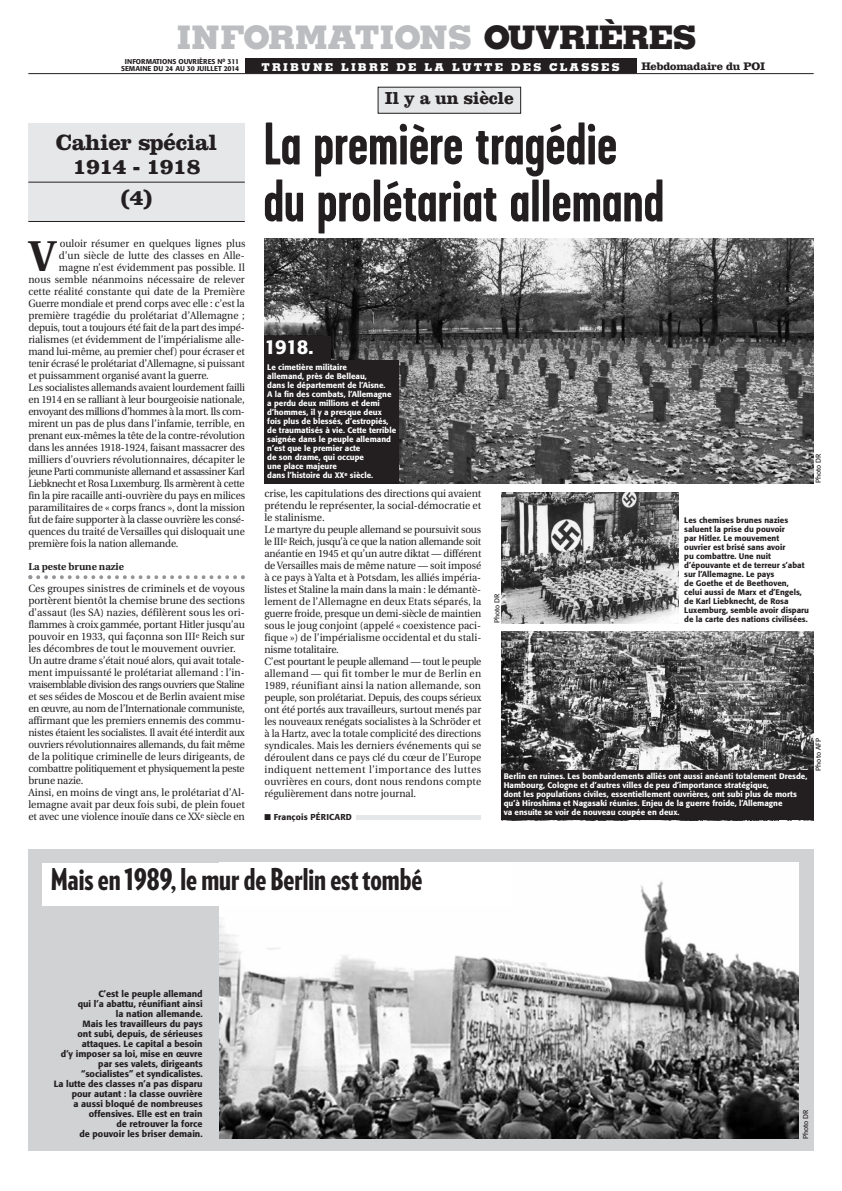
<style>
.page{position:relative;width:842px;height:1191px;background:#fff}
.page>*{position:absolute;margin:0;border:0;box-sizing:border-box;transform-origin:0 0}
.t1{font:700 60px/57px "Garage Gothic";color:#231f20}
.t2{font:700 43px "Utopia";color:#231f20}
.t3{font:800 32.5px "Memphis";letter-spacing:-.035em;color:#bcbdc0}
.t4{font:900 30px "Guggenheim Compressed";color:#231f20}
.t5{font:700 23px/24px "Clarendon";letter-spacing:-.02em;color:#231f20;text-align:center}
.t6{font:500 20px "Formata";color:#fff}
.t7{font:700 18px "Clarendon";letter-spacing:-.02em;color:#231f20}
.t8{font:700 11.4px "Clarendon";letter-spacing:-.02em;color:#231f20}
.t9{font:800 10.8px "Memphis";letter-spacing:.2em;color:#fff}
.t10{font:10.5px/12px "Utopia";letter-spacing:-.01em;color:#231f20}
.t11{font:10.5px "Utopia";letter-spacing:-.01em;color:#231f20;scale:.95 1}
.t12{font:10.5px "Utopia";letter-spacing:-.035em;color:#231f20;scale:.95 1}
.t13{font:10.5px "Utopia";letter-spacing:-.03em;color:#231f20;scale:.95 1}
.t14{font:700 10px "Utopia";color:#231f20}
.t15{font:500 9px/10px "Formata";color:#231f20;text-align:right}
.t16{font:500 8.5px "Formata";letter-spacing:.015em;color:#231f20}
.t17{font:500 8px/9px "Formata";color:#fff}
.t18{font:500 8px/9px "Formata";color:#231f20}
.t19{font:500 7px/7px "Formata";color:#231f20;text-align:center}
.t20{font:7px "Formata";color:#231f20}
.s1{color:#231f20}
</style>
<div class="page">
<div style="left:28px;top:849px;width:786px;height:302px;background:#d1d2d4"></div>
<div style="left:28px;top:123px;width:217px;height:98px;background:#e6e7e9"></div>
<div style="left:245px;top:58px;width:391px;height:15px;background:#231f20"></div>
<hr style="left:28px;top:73px;width:786px;height:1px;background:#231f20">
<svg style="left:28px;top:575px;width:217px;height:4px"></svg>
<img style="left:264px;top:239px;width:550px;height:244px">
<div style="left:378px;top:87px;width:143px;height:26px;background:#e6e7e9"></div>
<img style="left:220px;top:862px;width:578px;height:276px">
<div style="left:264px;top:360px;width:135px;height:123px;background:#231f20"></div>
<div style="left:264px;top:336px;width:67px;height:24px;background:#231f20"></div>
<hr style="left:28px;top:182px;width:217px;height:1px;background:#231f20">
<hr style="left:28px;top:221px;width:217px;height:1px;background:#231f20">
<img style="left:501px;top:631px;width:313px;height:139px">
<img style="left:501px;top:492px;width:178px;height:131px">
<div style="left:42px;top:863px;width:469px;height:42px;background:#fff"></div>
<div style="left:501px;top:770px;width:313px;height:50px;background:#231f20"></div>
<div style="left:356px;top:815px;width:125px;height:5px;background:#e6e7e9"></div>
<h3 class="t3" style="left:177px;top:26px;width:521px">INFORMATIONS <span class="s1">OUVRIÈRES</span></h3>
<p class="t9" style="left:261px;top:63px;width:360px">TRIBUNE LIBRE DE LA LUTTE DES CLASSES</p>
<p class="t8" style="left:641px;top:59px;width:125px">Hebdomadaire du POI</p>
<p class="t19" style="left:121px;top:59px;width:120px">INFORMATIONS OUVRIÈRES N<sup>0</sup> 311<br>SEMAINE DU 24 AU 30 JUILLET 2014</p>
<h3 class="t5" style="left:56px;top:130px;width:163px">Cahier spécial<br>1914 - 1918</h3>
<h3 class="t5" style="left:121px;top:185px;width:32px">(4)</h3>
<h2 class="t2" style="left:29px;top:239px;width:28px">V</h2>
<p class="t11" style="left:60px;top:239px;width:197px">ouloir résumer en quelques lignes plus</p>
<p class="t11" style="left:59px;top:251px;width:197px">d’un siècle de lutte des classes en Alle-</p>
<p class="t11" style="left:59px;top:263px;width:197px">magne n’est évidemment pas possible. Il</p>
<p class="t11" style="left:28px;top:275px;width:229px">nous semble néanmoins nécessaire de relever</p>
<p class="t11" style="left:28px;top:287px;width:229px">cette réalité constante qui date de la Première</p>
<p class="t11" style="left:28px;top:299px;width:229px">Guerre mondiale et prend corps avec elle : c’est la</p>
<p class="t11" style="left:28px;top:311px;width:229px">première tragédie du prolétariat d’Allemagne ;</p>
<p class="t11" style="left:28px;top:323px;width:229px">depuis, tout a toujours été fait de la part des impé-</p>
<p class="t11" style="left:28px;top:335px;width:229px">rialismes (et évidemment de l’impérialisme alle-</p>
<p class="t11" style="left:28px;top:347px;width:229px">mand lui-même, au premier chef) pour écraser et</p>
<p class="t11" style="left:28px;top:359px;width:229px">tenir écrasé le prolétariat d’Allemagne, si puissant</p>
<p class="t11" style="left:28px;top:371px;width:192px">et puissamment organisé avant la guerre.</p>
<p class="t11" style="left:28px;top:383px;width:229px">Les socialistes allemands avaient lourdement failli</p>
<p class="t11" style="left:28px;top:395px;width:229px">en 1914 en se ralliant à leur bourgeoisie nationale,</p>
<p class="t12" style="left:28px;top:407px;width:229px">envoyant des millions d’hommes à la mort. Ils com-</p>
<p class="t11" style="left:28px;top:419px;width:230px">mirent un pas de plus dans l’infamie, terrible, en</p>
<p class="t11" style="left:28px;top:431px;width:229px">prenant eux-mêmes la tête de la contre-révolution</p>
<p class="t11" style="left:28px;top:443px;width:229px">dans les années 1918-1924, faisant massacrer des</p>
<p class="t11" style="left:28px;top:455px;width:230px">milliers d’ouvriers révolutionnaires, décapiter le</p>
<p class="t12" style="left:28px;top:467px;width:230px">jeune Parti communiste allemand et assassiner Karl</p>
<p class="t13" style="left:28px;top:479px;width:229px">Liebknecht et Rosa Luxemburg. Ils armèrent à cette</p>
<p class="t11" style="left:28px;top:491px;width:230px">fin la pire racaille anti-ouvrière du pays en milices</p>
<p class="t11" style="left:28px;top:503px;width:230px">paramilitaires de « corps francs », dont la mission</p>
<p class="t11" style="left:28px;top:515px;width:229px">fut de faire supporter à la classe ouvrière les consé-</p>
<p class="t11" style="left:28px;top:527px;width:229px">quences du traité de Versailles qui disloquait une</p>
<p class="t11" style="left:28px;top:539px;width:160px">première fois la nation allemande.</p>
<p class="t14" style="left:28px;top:563px;width:97px">La peste brune nazie</p>
<p class="t10" style="left:28px;top:583px;width:218px">Ces groupes sinistres de criminels et de voyous portèrent bientôt la chemise brune des sections d’assaut (les SA) nazies, défilèrent sous les ori&shy;flammes à croix gammée, portant Hitler jusqu’au pouvoir en 1933, qui façonna son III<sup>e</sup> Reich sur les décombres de tout le mouvement ouvrier.<br>Un autre drame s’était noué alors, qui avait totale&shy;ment impuissanté le prolétariat allemand : l’in&shy;vraisemblable division des rangs ouvriers que Staline et ses séides de Moscou et de Berlin avaient mise en œuvre, au nom de l’Internationale communiste, affirmant que les premiers ennemis des commu&shy;nistes étaient les socialistes. Il avait été interdit aux ouvriers révolutionnaires allemands, du fait même de la politique criminelle de leurs dirigeants, de combattre politiquement et physiquement la peste brune nazie.<br>Ainsi, en moins de vingt ans, le prolétariat d’Al&shy;lemagne avait par deux fois subi, de plein fouet et avec une violence inouïe dans ce XX<sup>e</sup> siècle en</p>
<h3 class="t7" style="left:385px;top:88px;width:131px">Il y a un siècle</h3>
<h1 class="t1" style="left:263px;top:115px;width:402px">La première tragédie du prolétariat allemand</h1>
<h3 class="t6" style="left:264px;top:338px;width:51px">1918.</h3>
<p class="t17" style="left:267px;top:363px;width:130px">Le cimetière militaire<br>allemand, près de Belleau,<br>dans le département de l’Aisne.<br>A la fin des combats, l’Allemagne a perdu deux millions et demi d’hommes, il y a presque deux fois plus de blessés, d’estropiés, de traumatisés à vie. Cette terrible saignée dans le peuple allemand n’est que le premier acte<br>de son drame, qui occupe<br>une place majeure<br>dans l’histoire du XX<sup>e</sup> siècle.</p>
<p class="t10" style="left:264px;top:488px;width:218px">crise, les capitulations des directions qui avaient prétendu le représenter, la social-démocratie et le stalinisme.<br>Le martyre du peuple allemand se poursuivit sous le III<sup>e</sup> Reich, jusqu’à ce que la nation allemande soit anéantie en 1945 et qu’un autre diktat — différent de Versailles mais de même nature — soit imposé à ce pays à Yalta et à Potsdam, les alliés impéria&shy;listes et Staline la main dans la main : le démantè&shy;lement de l’Allemagne en deux Etats séparés, la guerre froide, presque un demi-siècle de maintien sous le joug conjoint (appelé « coexistence paci&shy;fique ») de l’impérialisme occidental et du stali&shy;nisme totalitaire.<br>C’est pourtant le peuple allemand — tout le peuple allemand — qui fit tomber le mur de Berlin en 1989, réunifiant ainsi la nation allemande, son peuple, son prolétariat. Depuis, des coups sérieux ont été portés aux travailleurs, surtout menés par les nouveaux renégats socialistes à la Schröder et à la Hartz, avec la totale complicité des directions syndicales. Mais les derniers événements qui se déroulent dans ce pays clé du cœur de l’Europe indiquent nettement l’importance des luttes ouvrières en cours, dont nous rendons compte régulièrement dans notre journal.</p>
<p class="t16" style="left:264px;top:813px;width:89px">■ François PÉRICARD</p>
<p class="t20" style="left:494px;top:623px;width:31px;rotate:-90deg">Photo DR</p>
<p class="t20" style="left:815px;top:483px;width:31px;rotate:-90deg">Photo DR</p>
<p class="t18" style="left:684px;top:516px;width:126px">Les chemises brunes nazies saluent la prise du pouvoir<br>par Hitler. Le mouvement<br>ouvrier est brisé sans avoir<br>pu combattre. Une nuit d’épouvante et de terreur s’abat sur l’Allemagne. Le pays<br>de Goethe et de Beethoven,<br>celui aussi de Marx et d’Engels, de Karl Liebknecht, de Rosa<br>Luxemburg, semble avoir disparu de la carte des nations civilisées.</p>
<p class="t20" style="left:815px;top:770px;width:34px;rotate:-90deg">Photo AFP</p>
<p class="t17" style="left:504px;top:772px;width:305px">Berlin en ruines. Les bombardements alliés ont aussi anéanti totalement Dresde, Hambourg, Cologne et d’autres villes de peu d’importance stratégique,<br>dont les populations civiles, essentiellement ouvrières, ont subi plus de morts qu’à Hiroshima et Nagasaki réunies. Enjeu de la guerre froide, l’Allemagne<br>va ensuite se voir de nouveau coupée en deux.</p>
<h3 class="t4" style="left:51px;top:862px;width:373px">Mais en 1989, le mur de Berlin est tombé</h3>
<p class="t15" style="left:54px;top:989px;width:150px">C’est le peuple allemand<br>qui l’a abattu, réunifiant ainsi<br>la nation allemande.<br>Mais les travailleurs du pays<br>ont subi, depuis, de sérieuses attaques. Le capital a besoin<br>d’y imposer sa loi, mise en œuvre par ses valets, dirigeants “socialistes” et syndicalistes.<br>La lutte des classes n’a pas disparu pour autant : la classe ouvrière<br>a aussi bloqué de nombreuses offensives. Elle est en train<br>de retrouver la force<br>de pouvoir les briser demain.</p>
<p class="t20" style="left:802px;top:1139px;width:31px;rotate:-90deg">Photo DR</p>
</div>
